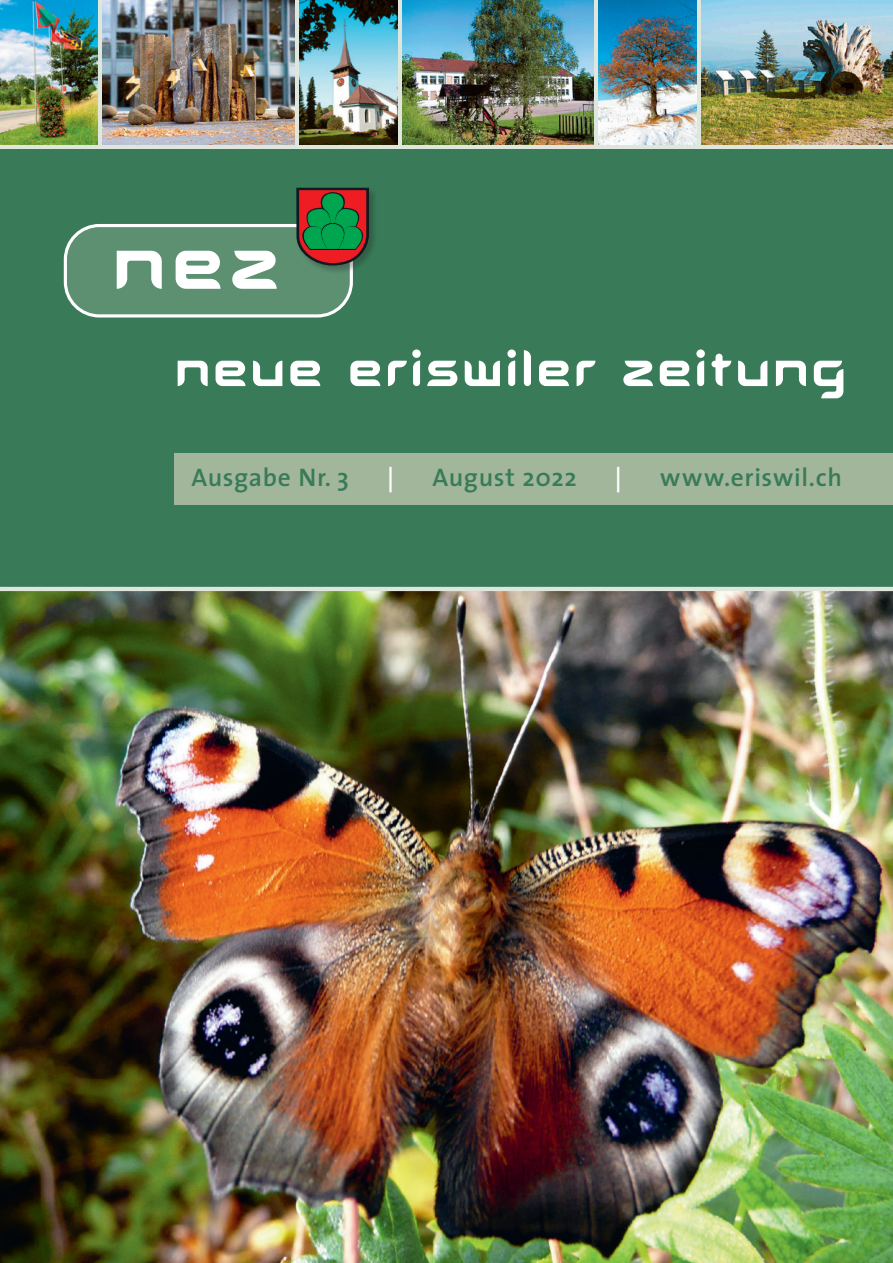
<style>
.page{position:relative;width:893px;height:1263px;background:#397b58}
.page>*{position:absolute;margin:0;border:0;box-sizing:border-box;transform-origin:0 0}
.t1{font:81px "Aura";color:#fff}
.t2{font:54px "Aura";letter-spacing:.04em;color:#fff}
.t3{font:600 25.5px "The Sans";letter-spacing:.025em;color:#397b58}
.t4{font:600 25.5px "The Sans";color:#fff}
</style>
<div class="page">
<div style="left:174px;top:453px;width:719px;height:51px;background:#a1b69b"></div>
<img style="left:0;top:587px;width:893px;height:676px">
<img style="left:0;top:0;width:893px;height:149px">
<img style="left:0;top:0;width:98px;height:145px">
<img style="left:103px;top:0;width:191px;height:145px">
<img style="left:299px;top:0;width:98px;height:145px">
<img style="left:402px;top:0;width:192px;height:144px">
<img style="left:599px;top:0;width:97px;height:145px">
<img style="left:702px;top:0;width:191px;height:145px">
<div style="left:65px;top:226px;width:286px;height:90px;background:#5c9071;border-radius:34px"></div>
<div style="left:64px;top:224px;width:289px;height:93px;border:3px solid #fff;border-radius:34px"></div>
<div style="left:296px;top:187px;width:82px;height:88px;background:#231f20;opacity:.3"></div>
<svg style="left:296px;top:188px;width:73px;height:78px;background:#5a5a39"></svg>
<h1 class="t1" style="left:112px;top:233px;width:169px">nez</h1>
<h2 class="t2" style="left:174px;top:349px;width:673px">neue eriswiler zeitung</h2>
<p class="t3" style="left:191px;top:456px;width:159px">Ausgabe Nr. 3</p>
<p class="t4" style="left:387px;top:456px;width:9px">|</p>
<p class="t3" style="left:432px;top:456px;width:146px">August 2022</p>
<p class="t4" style="left:615px;top:456px;width:9px">|</p>
<p class="t3" style="left:660px;top:456px;width:183px">www.eriswil.ch</p>
</div>
